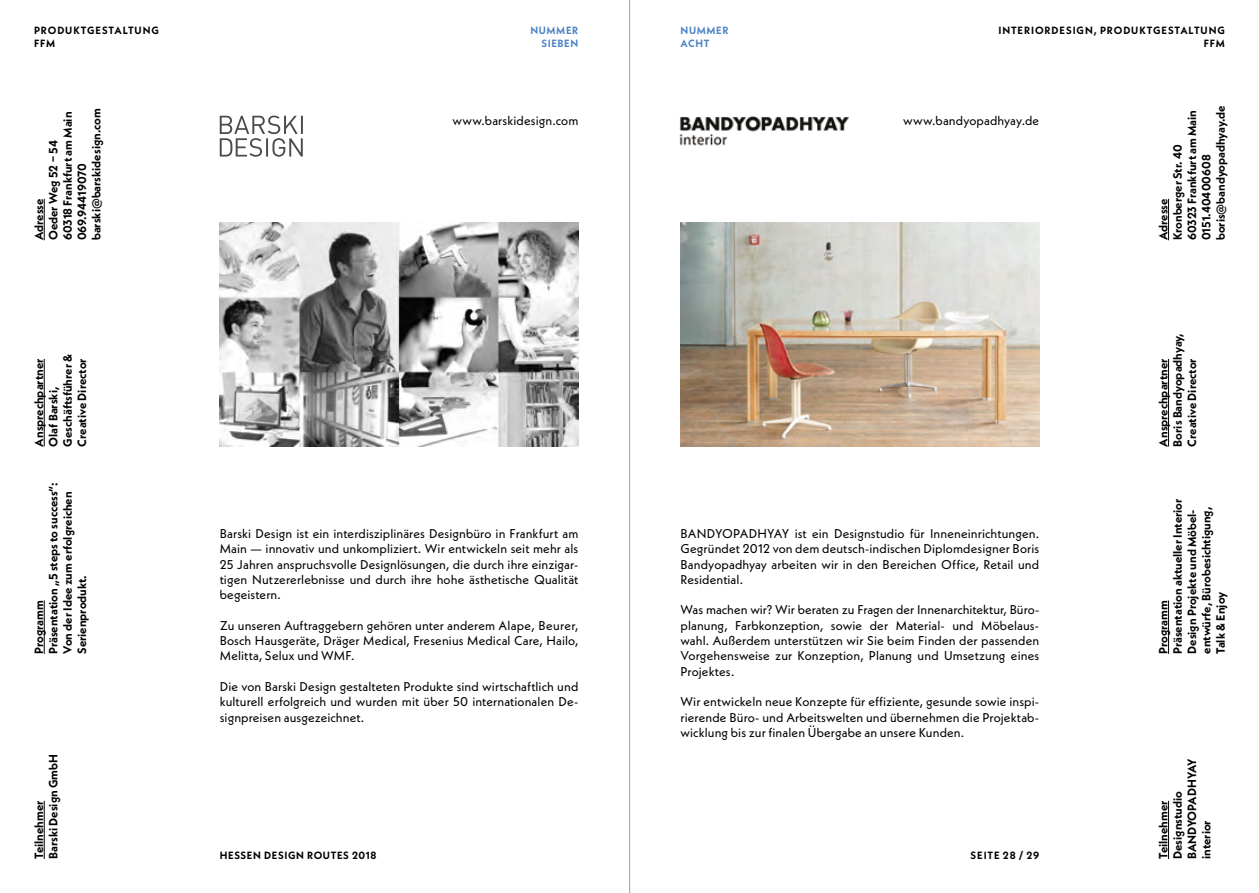
<style>
.page{position:relative;width:1259px;height:893px;background:#fff}
.page>*{position:absolute;margin:0;border:0;box-sizing:border-box;transform-origin:0 0}
.t1{font:12.75px/15.3px "Neue Kabel";letter-spacing:.005em;color:#000;text-align:justify}
.t2{font:700 12px/14.4px "Neue Kabel";color:#000}
.t3{font:700 10.5px/12.6px "Neue Kabel";letter-spacing:.075em;color:#000}
.t4{font:700 10.5px/12.6px "Neue Kabel";letter-spacing:.06em;color:#4e85c5;text-align:right}
</style>
<div class="page">
<hr style="left:629px;top:0;width:1px;height:893px;background:#9d9d9c">
<img style="left:220px;top:223px;width:358px;height:223px">
<hr style="left:44px;top:359px;width:1px;height:87px;background:#000">
<hr style="left:44px;top:801px;width:1px;height:58px;background:#000">
<hr style="left:44px;top:600px;width:1px;height:54px;background:#000">
<hr style="left:44px;top:199px;width:1px;height:41px;background:#000">
<img style="left:679px;top:115px;width:170px;height:31px">
<img style="left:680px;top:223px;width:359px;height:223px">
<hr style="left:1168px;top:359px;width:1px;height:87px;background:#000">
<hr style="left:1168px;top:801px;width:1px;height:58px;background:#000">
<hr style="left:1168px;top:600px;width:1px;height:54px;background:#000">
<hr style="left:1168px;top:199px;width:1px;height:41px;background:#000">
<svg style="left:220px;top:116px;width:83px;height:41px"></svg>
<p class="t3" style="left:34px;top:24px;width:126px">PRODUKTGESTALTUNG<br>FFM</p>
<p class="t4" style="left:530px;top:24px;width:49px">NUMMER<br>SIEBEN</p>
<p class="t4" style="left:680px;top:24px;width:49px;text-align:left">NUMMER<br>ACHT</p>
<p class="t3" style="left:998px;top:24px;width:228px;text-align:right">INTERIORDESIGN, PRODUKTGESTALTUNG<br>FFM</p>
<p class="t2" style="left:31px;top:240px;width:133px;rotate:-90deg">Adresse<br>Oeder Weg 52 – 54<br>60318 Frankfurt am Main<br>069.94419070 barski@barskidesign.com</p>
<p class="t1" style="left:903px;top:113px;width:138px">www.bandyopadhyay.de</p>
<p class="t1" style="left:452px;top:113px;width:127px">www.barskidesign.com</p>
<p class="t2" style="left:31px;top:446px;width:94px;rotate:-90deg">Ansprechpartner<br>Olaf Barski,<br>Geschäftsführer &amp;<br>Creative Director</p>
<p class="t2" style="left:31px;top:654px;width:173px;rotate:-90deg">Programm<br>Präsentation „5 steps to success“:<br>Von der Idee zum erfolgreichen<br>Serienprodukt.</p>
<p class="t2" style="left:31px;top:859px;width:106px;rotate:-90deg">Teilnehmer<br>Barski Design GmbH</p>
<p class="t1" style="left:220px;top:526px;width:360px">Barski Design ist ein interdisziplinäres Designbüro in Frankfurt am Main — innovativ und unkompliziert. Wir entwickeln seit mehr als 25 Jahren anspruchsvolle Designlösungen, die durch ihre einzigar&shy;tigen Nutzererlebnisse und durch ihre hohe ästhetische Qualität begeistern.</p>
<p class="t1" style="left:220px;top:617px;width:360px">Zu unseren Auftraggebern gehören unter anderem Alape, Beurer, Bosch Hausgeräte, Dräger Medical, Fresenius Medical Care, Hailo, Melitta, Selux und WMF.</p>
<p class="t1" style="left:220px;top:679px;width:360px">Die von Barski Design gestalteten Produkte sind wirtschaftlich und kulturell erfolgreich und wurden mit über 50 internationalen De&shy;signpreisen ausgezeichnet.</p>
<p class="t3" style="left:220px;top:849px;width:158px">HESSEN DESIGN ROUTES 2018</p>
<p class="t1" style="left:680px;top:526px;width:360px">BANDYOPADHYAY ist ein Designstudio für Inneneinrichtungen.<br>Gegründet 2012 von dem deutsch-indischen Diplomdesigner Boris Bandyopadhyay arbeiten wir in den Bereichen Office, Retail und Residential.</p>
<p class="t1" style="left:680px;top:602px;width:360px">Was machen wir? Wir beraten zu Fragen der Innenarchitektur, Büro&shy;planung, Farbkonzeption, sowie der Material- und Möbelaus&shy;wahl. Außerdem unterstützen wir Sie beim Finden der passenden Vorgehensweise zur Konzeption, Planung und Umsetzung eines Projektes.</p>
<p class="t1" style="left:680px;top:694px;width:360px">Wir entwickeln neue Konzepte für effiziente, gesunde sowie inspi&shy;rierende Büro- und Arbeitswelten und übernehmen die Projektab&shy;wicklung bis zur finalen Übergabe an unsere Kunden.</p>
<p class="t3" style="left:970px;top:849px;width:70px">SEITE 28 / 29</p>
<p class="t2" style="left:1155px;top:240px;width:136px;rotate:-90deg">Adresse<br>Kronberger Str. 40<br>60323 Frankfurt am Main<br>0151.40400608 boris@bandyopadhyay.de</p>
<p class="t2" style="left:1155px;top:446px;width:115px;rotate:-90deg">Ansprechpartner<br>Boris Bandyopadhyay,<br>Creative Director</p>
<p class="t2" style="left:1155px;top:654px;width:156px;rotate:-90deg">Programm<br>Präsentation aktueller Interior<br>Design Projekte und Möbel&shy;entwürfe, Bürobesichtigung,<br>Talk &amp; Enjoy</p>
<p class="t2" style="left:1155px;top:859px;width:102px;rotate:-90deg">Teilnehmer<br>Designstudio<br>BANDYOPADHYAY interior</p>
</div>
